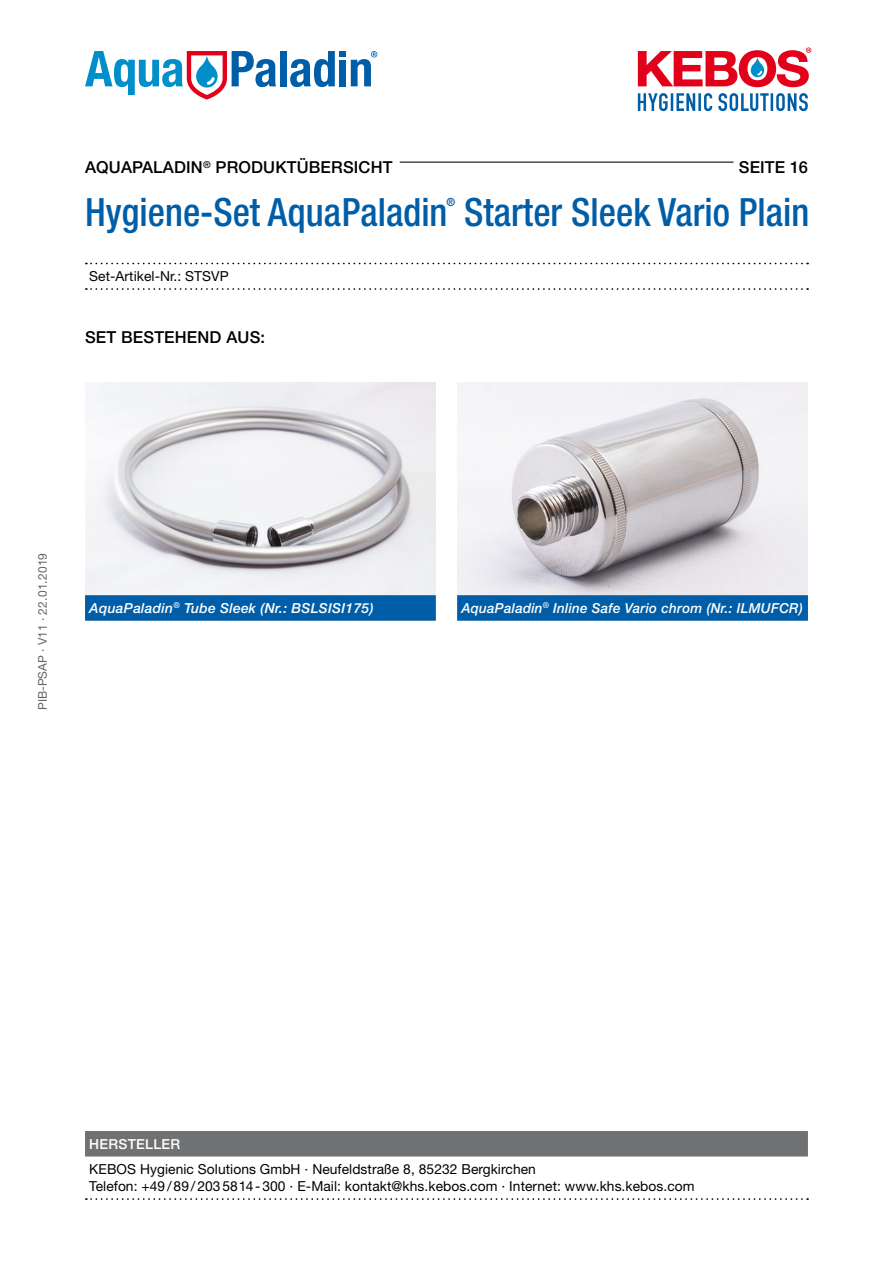
<style>
.page{position:relative;width:893px;height:1263px;background:#fff}
.page>*{position:absolute;margin:0;border:0;box-sizing:border-box;transform-origin:0 0}
.t1{font:500 condensed 39px "Helvetica Neue LT Std";color:#005ea8;scale:.96 1}
.t2{font:500 16.5px "Helvetica Neue LT Std";letter-spacing:.01em;color:#000}
.t3{font:13.8px/17px "Helvetica Neue LT Std";letter-spacing:.005em;color:#000}
.t4{font:italic 500 13.8px "Helvetica Neue LT Std";letter-spacing:.02em;color:#fff}
.t5{font:500 13.8px "Helvetica Neue LT Std";letter-spacing:.02em;color:#fff}
.t6{font:12px "Helvetica Neue LT Std";color:#646567}
.t7{font:500 condensed 11.4px "Helvetica Neue LT Std";color:#005ea8;scale:.96 1}
</style>
<div class="page">
<div style="left:85px;top:1131px;width:723px;height:25px;background:#707172"></div>
<svg style="left:86px;top:1198px;width:722px;height:2px"></svg>
<svg style="left:638px;top:93px;width:170px;height:18px"></svg>
<svg style="left:638px;top:47px;width:173px;height:40px"></svg>
<div style="left:280px;top:51px;width:7px;height:35px;background:#005ea8"></div>
<svg style="left:290px;top:51px;width:45px;height:36px"></svg>
<div style="left:339px;top:60px;width:7px;height:26px;background:#005ea8"></div>
<div style="left:339px;top:51px;width:7px;height:6px;background:#005ea8"></div>
<svg style="left:351px;top:51px;width:26px;height:35px"></svg>
<svg style="left:85px;top:51px;width:191px;height:49px"></svg>
<img style="left:85px;top:383px;width:351px;height:212px">
<div style="left:85px;top:595px;width:351px;height:26px;background:#005ea8"></div>
<svg style="left:86px;top:263px;width:722px;height:1px"></svg>
<svg style="left:86px;top:288px;width:722px;height:2px"></svg>
<img style="left:457px;top:383px;width:351px;height:212px">
<div style="left:457px;top:595px;width:351px;height:26px;background:#005ea8"></div>
<hr style="left:400px;top:162px;width:333px;height:1px;background:#000">
<p class="t2" style="left:85px;top:158px;width:248px">AQUAPALADIN<sup>®</sup> PRODUKTÜBERS</p>
<p class="t2" style="left:354px;top:158px;width:40px">ICHT</p>
<p class="t2" style="left:739px;top:158px;width:71px">SEITE 16</p>
<h1 class="t1" style="left:85px;top:188px;width:756px">Hygiene-Set AquaPaladin Starter Sleek Vario Plain</h1>
<p class="t7" style="left:447px;top:195px;width:11px">®</p>
<p class="t3" style="left:89px;top:268px;width:141px">Set-Artikel-Nr.: STSVP</p>
<p class="t2" style="left:85px;top:328px;width:12px">SET</p>
<p class="t2" style="left:121px;top:328px;width:23px">BESTE</p>
<p class="t2" style="left:175px;top:328px;width:92px">HEND AUS:</p>
<p class="t6" style="left:35px;top:710px;width:159px;rotate:-90deg">PIB-PSAP · V11 · 22.01.2019</p>
<p class="t4" style="left:89px;top:600px;width:286px">AquaPaladin<sup>®</sup> Tube Sleek (Nr.: BSLSISI175)</p>
<p class="t4" style="left:461px;top:600px;width:343px">AquaPaladin<sup>®</sup> Inline Safe Vario chrom (Nr.: ILMUFCR)</p>
<p class="t5" style="left:89px;top:1135px;width:92px">HERSTELLER</p>
<p class="t3" style="left:89px;top:1160px;width:607px">KEBOS Hygienic Solutions GmbH · Neufeldstraße 8, 85232 Bergkirchen<br>Telefon: +49/89/2035814-300 · E-Mail: kontakt@khs.kebos.com · Internet: www.khs.kebos.com</p>
</div>
